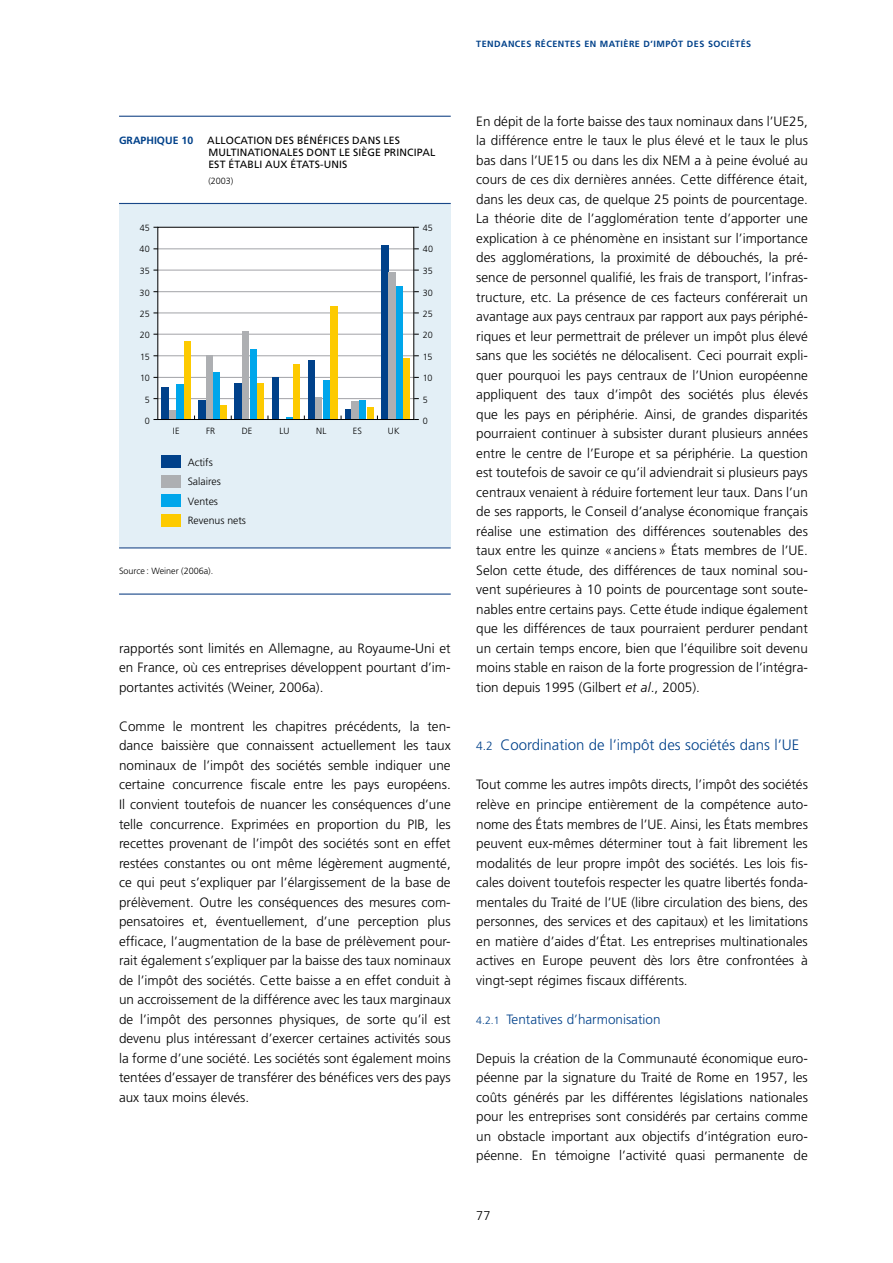
<style>
.page{position:relative;width:893px;height:1263px;background:#fff}
.page>*{position:absolute;margin:0;border:0;box-sizing:border-box;transform-origin:0 0}
.t1{font:300 15px "Frutiger LT";color:#00418a}
.t2{font:300 13.5px/19.5px "Frutiger LT";color:#000;text-align:justify}
.t3{font:300 13.5px "Frutiger LT";color:#00418a}
.t4{font:300 12.75px "Frutiger LT";color:#000}
.t5{font:10.5px/12px "Frutiger LT";letter-spacing:.01em;color:#000}
.t6{font:300 10.5px/19.5px "Frutiger LT";color:#000}
.t7{font:700 10.5px "Frutiger LT";color:#00418a}
.t8{font:300 9px "Frutiger LT";color:#000}
.t9{font:700 9px "Frutiger LT";letter-spacing:.05em;color:#00418a}
.s1{font-style:italic}
.s2{font-size:12px}
.s3{font-size:10.5px}
</style>
<div class="page">
<div style="left:119px;top:203px;width:332px;height:344px;background:#e3eff6"></div>
<div style="left:158px;top:227px;width:256px;height:192px;background:#fff"></div>
<hr style="left:158px;top:248px;width:256px;height:1px;background:#a2a3a7">
<hr style="left:158px;top:270px;width:256px;height:1px;background:#a2a3a7">
<hr style="left:158px;top:291px;width:256px;height:1px;background:#a2a3a7">
<hr style="left:158px;top:313px;width:256px;height:1px;background:#a2a3a7">
<hr style="left:158px;top:334px;width:256px;height:1px;background:#a2a3a7">
<hr style="left:158px;top:355px;width:256px;height:1px;background:#a2a3a7">
<hr style="left:158px;top:377px;width:256px;height:1px;background:#a2a3a7">
<hr style="left:158px;top:398px;width:256px;height:1px;background:#a2a3a7">
<div style="left:161px;top:387px;width:8px;height:32px;background:#00418a"></div>
<div style="left:169px;top:410px;width:7px;height:9px;background:#adafb2"></div>
<div style="left:176px;top:384px;width:7px;height:35px;background:#00a6eb"></div>
<div style="left:184px;top:341px;width:7px;height:78px;background:#fdca00"></div>
<div style="left:198px;top:400px;width:7px;height:19px;background:#00418a"></div>
<div style="left:206px;top:355px;width:7px;height:64px;background:#adafb2"></div>
<div style="left:213px;top:372px;width:7px;height:47px;background:#00a6eb"></div>
<div style="left:220px;top:405px;width:7px;height:14px;background:#fdca00"></div>
<div style="left:235px;top:383px;width:7px;height:36px;background:#00418a"></div>
<div style="left:242px;top:331px;width:7px;height:88px;background:#adafb2"></div>
<div style="left:250px;top:349px;width:6px;height:70px;background:#00a6eb"></div>
<div style="left:257px;top:383px;width:7px;height:36px;background:#fdca00"></div>
<div style="left:272px;top:377px;width:6px;height:42px;background:#00418a"></div>
<div style="left:294px;top:364px;width:6px;height:55px;background:#fdca00"></div>
<div style="left:308px;top:360px;width:7px;height:59px;background:#00418a"></div>
<div style="left:315px;top:397px;width:7px;height:22px;background:#adafb2"></div>
<div style="left:323px;top:380px;width:7px;height:39px;background:#00a6eb"></div>
<div style="left:330px;top:306px;width:7px;height:113px;background:#fdca00"></div>
<div style="left:345px;top:409px;width:6px;height:10px;background:#00418a"></div>
<div style="left:352px;top:401px;width:7px;height:18px;background:#adafb2"></div>
<div style="left:359px;top:400px;width:7px;height:19px;background:#00a6eb"></div>
<div style="left:367px;top:407px;width:6px;height:12px;background:#fdca00"></div>
<div style="left:381px;top:245px;width:7px;height:174px;background:#00418a"></div>
<div style="left:389px;top:272px;width:7px;height:147px;background:#adafb2"></div>
<div style="left:396px;top:286px;width:7px;height:133px;background:#00a6eb"></div>
<div style="left:403px;top:358px;width:7px;height:61px;background:#fdca00"></div>
<div style="left:162px;top:455px;width:19px;height:13px;background:#00418a"></div>
<div style="left:162px;top:475px;width:19px;height:12px;background:#adafb2"></div>
<div style="left:162px;top:494px;width:19px;height:13px;background:#00a6eb"></div>
<div style="left:162px;top:514px;width:19px;height:13px;background:#fdca00"></div>
<div style="left:157px;top:227px;width:257px;height:193px;border:1px solid #000"></div>
<hr style="left:119px;top:203px;width:332px;height:1px;background:#184788">
<hr style="left:119px;top:116px;width:332px;height:1px;background:#184788">
<hr style="left:119px;top:547px;width:332px;height:1px;background:#184788">
<hr style="left:119px;top:593px;width:332px;height:2px;background:#184788">
<p class="t9" style="left:476px;top:38px;width:276px">TENDANCES RÉCENTES EN MATIÈRE D’IMPÔT DES SOCIÉTÉS</p>
<p class="t7" style="left:119px;top:134px;width:76px">GRAPHIQUE 10</p>
<p class="t5" style="left:207px;top:134px;width:230px">ALLOCATION DES BÉNÉFICES DANS LES<br>MULTINATIONALES DONT LE SIÈGE PRINCIPAL<br>EST ÉTABLI AUX ÉTATS-UNIS</p>
<p class="t8" style="left:208px;top:176px;width:27px">(2003)</p>
<p class="t8" style="left:140px;top:223px;width:12px">45</p>
<p class="t8" style="left:423px;top:223px;width:12px">45</p>
<p class="t8" style="left:139px;top:244px;width:12px">40</p>
<p class="t8" style="left:423px;top:244px;width:12px">40</p>
<p class="t8" style="left:140px;top:266px;width:12px">35</p>
<p class="t8" style="left:423px;top:266px;width:12px">35</p>
<p class="t8" style="left:140px;top:287px;width:12px">30</p>
<p class="t8" style="left:423px;top:287px;width:12px">30</p>
<p class="t8" style="left:140px;top:309px;width:11px">25</p>
<p class="t8" style="left:423px;top:309px;width:11px">25</p>
<p class="t8" style="left:140px;top:330px;width:12px">20</p>
<p class="t8" style="left:423px;top:330px;width:12px">20</p>
<p class="t8" style="left:140px;top:351px;width:11px">15</p>
<p class="t8" style="left:423px;top:351px;width:11px">15</p>
<p class="t8" style="left:140px;top:373px;width:11px">10</p>
<p class="t8" style="left:423px;top:373px;width:11px">10</p>
<p class="t8" style="left:145px;top:394px;width:7px">5</p>
<p class="t8" style="left:423px;top:394px;width:7px">5</p>
<p class="t8" style="left:145px;top:416px;width:7px">0</p>
<p class="t8" style="left:423px;top:416px;width:7px">0</p>
<p class="t8" style="left:173px;top:426px;width:8px">IE</p>
<p class="t8" style="left:206px;top:426px;width:11px">FR</p>
<p class="t8" style="left:242px;top:426px;width:12px">DE</p>
<p class="t8" style="left:279px;top:426px;width:12px">LU</p>
<p class="t8" style="left:316px;top:426px;width:12px">NL</p>
<p class="t8" style="left:353px;top:426px;width:11px">ES</p>
<p class="t8" style="left:388px;top:426px;width:13px">UK</p>
<p class="t6" style="left:188px;top:452px;width:60px">Actifs<br>Salaires<br>Ventes<br>Revenus nets</p>
<p class="t8" style="left:119px;top:566px;width:96px">Source : Weiner (2006a).</p>
<p class="t2" style="left:119px;top:639px;width:333px">rapportés sont limités en Allemagne, au Royaume-Uni et en France, où ces entreprises développent pourtant d’im&shy;portantes activités (Weiner, 2006a).</p>
<p class="t2" style="left:119px;top:717px;width:333px">Comme le montrent les chapitres précédents, la ten&shy;dance baissière que connaissent actuellement les taux nominaux de l’impôt des sociétés semble indiquer une certaine concurrence fiscale entre les pays européens.<br>Il convient toutefois de nuancer les conséquences d’une telle concurrence. Exprimées en proportion du PIB, les recettes provenant de l’impôt des sociétés sont en effet restées constantes ou ont même légèrement augmenté, ce qui peut s’expliquer par l’élargissement de la base de prélèvement. Outre les conséquences des mesures com&shy;pensatoires et, éventuellement, d’une perception plus efficace, l’augmentation de la base de prélèvement pour&shy;rait également s’expliquer par la baisse des taux nominaux de l’impôt des sociétés. Cette baisse a en effet conduit à un accroissement de la différence avec les taux marginaux de l’impôt des personnes physiques, de sorte qu’il est devenu plus intéressant d’exercer certaines activités sous la forme d’une société. Les sociétés sont également moins tentées d’essayer de transférer des bénéfices vers des pays aux taux moins élevés.</p>
<p class="t2" style="left:476px;top:112px;width:333px">En dépit de la forte baisse des taux nominaux dans l’UE25, la différence entre le taux le plus élevé et le taux le plus bas dans l’UE15 ou dans les dix NEM a à peine évolué au cours de ces dix dernières années. Cette différence était, dans les deux cas, de quelque 25 points de pourcentage.<br>La théorie dite de l’agglomération tente d’apporter une explication à ce phénomène en insistant sur l’importance des agglomérations, la proximité de débouchés, la pré&shy;sence de personnel qualifié, les frais de transport, l’infras&shy;tructure, etc. La présence de ces facteurs conférerait un avantage aux pays centraux par rapport aux pays périphé&shy;riques et leur permettrait de prélever un impôt plus élevé sans que les sociétés ne délocalisent. Ceci pourrait expli&shy;quer pourquoi les pays centraux de l’Union européenne appliquent des taux d’impôt des sociétés plus élevés que les pays en périphérie. Ainsi, de grandes disparités pourraient continuer à subsister durant plusieurs années entre le centre de l’Europe et sa périphérie. La question est toutefois de savoir ce qu’il adviendrait si plusieurs pays centraux venaient à réduire fortement leur taux. Dans l’un de ses rapports, le Conseil d’analyse économique français réalise une estimation des différences soutenables des taux entre les quinze «anciens» États membres de l’UE.<br>Selon cette étude, des différences de taux nominal sou&shy;vent supérieures à 10 points de pourcentage sont soute&shy;nables entre certains pays. Cette étude indique également que les différences de taux pourraient perdurer pendant un certain temps encore, bien que l’équilibre soit devenu moins stable en raison de la forte progression de l’intégra&shy;tion depuis 1995 (Gilbert <span class="s1">et al</span>., 2005).</p>
<p class="t1" style="left:476px;top:737px;width:325px"><span class="s2">4.2</span> Coordination de l’impôt des sociétés dans l’UE</p>
<p class="t2" style="left:476px;top:775px;width:333px">Tout comme les autres impôts directs, l’impôt des sociétés relève en principe entièrement de la compétence auto&shy;nome des États membres de l’UE. Ainsi, les États membres peuvent eux-mêmes déterminer tout à fait librement les modalités de leur propre impôt des sociétés. Les lois fis&shy;cales doivent toutefois respecter les quatre libertés fonda&shy;mentales du Traité de l’UE (libre circulation des biens, des personnes, des services et des capitaux) et les limitations en matière d’aides d’État. Les entreprises multinationales actives en Europe peuvent dès lors être confrontées à vingt-sept régimes fiscaux différents.</p>
<p class="t3" style="left:476px;top:1011px;width:186px"><span class="s3">4.2.1</span> Tentatives d’harmonisation</p>
<p class="t2" style="left:476px;top:1048px;width:333px">Depuis la création de la Communauté économique euro&shy;péenne par la signature du Traité de Rome en 1957, les coûts générés par les différentes législations nationales pour les entreprises sont considérés par certains comme un obstacle important aux objectifs d’intégration euro&shy;péenne. En témoigne l’activité quasi permanente de</p>
<p class="t4" style="left:476px;top:1209px;width:16px">77</p>
</div>
